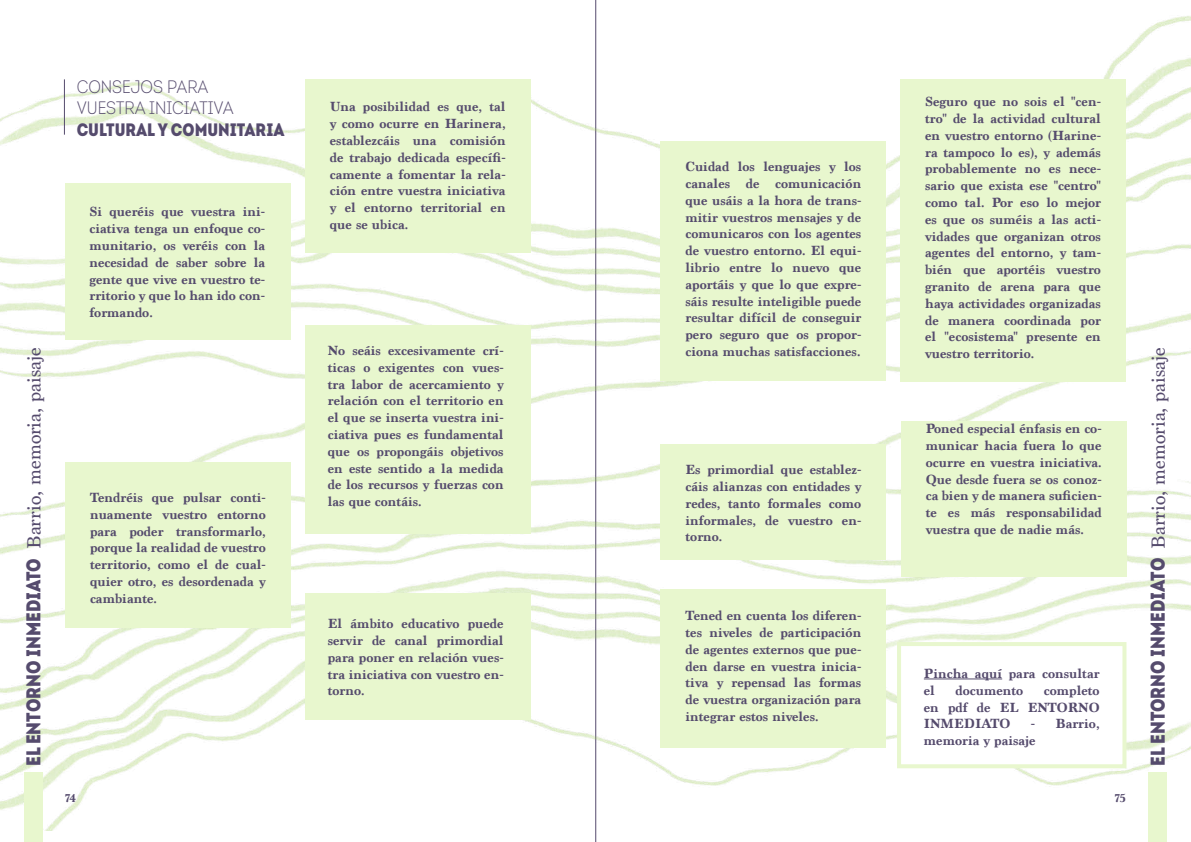
<style>
.page{position:relative;width:1191px;height:842px;background:#fff}
.page>*{position:absolute;margin:0;border:0;box-sizing:border-box;transform-origin:0 0}
.t1{font:20px "Marion";color:#554b6d}
.t2{font:18px/21.6px "Intro Cond Light Free";color:#554b6d}
.t3{font:18px "Intro Cond Black Free";color:#554b6d}
.t4{font:700 14px/16.8px "Marion";color:#554b6d;text-align:justify}
.t5{font:700 12px "Marion";color:#554b6d}
.s1{font-family:"Intro Cond Black Free"}
</style>
<div class="page">
<hr style="left:595px;top:0;width:1px;height:842px;background:#554b6d">
<img style="left:0;top:16px;width:1191px;height:815px">
<div style="left:897px;top:642px;width:229px;height:126px;background:#fff;border:4px solid #e8f7ce"></div>
<div style="left:65px;top:183px;width:226px;height:157px;background:#e8f7ce"></div>
<div style="left:65px;top:462px;width:226px;height:166px;background:#e8f7ce"></div>
<div style="left:305px;top:79px;width:225px;height:174px;background:#e8f7ce"></div>
<div style="left:305px;top:326px;width:225px;height:208px;background:#e8f7ce"></div>
<div style="left:305px;top:593px;width:225px;height:126px;background:#e8f7ce"></div>
<div style="left:660px;top:141px;width:226px;height:240px;background:#e8f7ce"></div>
<div style="left:660px;top:444px;width:226px;height:116px;background:#e8f7ce"></div>
<div style="left:900px;top:79px;width:225px;height:303px;background:#e8f7ce"></div>
<div style="left:660px;top:589px;width:226px;height:158px;background:#e8f7ce"></div>
<div style="left:901px;top:421px;width:225px;height:155px;background:#e8f7ce"></div>
<hr style="left:924px;top:679px;width:78px;height:1px;background:#554b6d">
<hr style="left:64px;top:79px;width:1px;height:56px;background:#554b6d">
<div style="left:24px;top:772px;width:19px;height:69px;background:#e8f7ce"></div>
<div style="left:1148px;top:772px;width:19px;height:70px;background:#e8f7ce"></div>
<p class="t2" style="left:77px;top:76px;width:159px">CONSEJOS PARA<br>VUESTRA INICIATIVA</p>
<p class="t3" style="left:77px;top:118px;width:209px">CULTURAL Y COMUNITARIA</p>
<p class="t4" style="left:925px;top:93px;width:177px">Seguro que no sois el "cen&shy;tro" de la actividad cultural en vuestro entorno (Harine&shy;ra tampoco lo es), y además probablemente no es nece&shy;sario que exista ese "centro" como tal. Por eso lo mejor es que os suméis a las acti&shy;vidades que organizan otros agentes del entorno, y tam&shy;bién que aportéis vuestro granito de arena para que haya actividades organizadas de manera coordinada por el "ecosistema" presente en vuestro territorio.</p>
<p class="t4" style="left:330px;top:99px;width:177px">Una posibilidad es que, tal y como ocurre en Harinera, establezcáis una comisión de trabajo dedicada específi&shy;camente a fomentar la rela&shy;ción entre vuestra iniciativa y el entorno territorial en que se ubica.</p>
<p class="t4" style="left:685px;top:158px;width:177px">Cuidad los lenguajes y los canales de comunicación que usáis a la hora de trans&shy;mitir vuestros mensajes y de comunicaros con los agentes de vuestro entorno. El equi&shy;librio entre lo nuevo que aportáis y que lo que expre&shy;sáis resulte inteligible puede resultar difícil de conseguir pero seguro que os propor&shy;ciona muchas satisfacciones.</p>
<p class="t4" style="left:89px;top:204px;width:177px">Si queréis que vuestra ini&shy;ciativa tenga un enfoque co&shy;munitario, os veréis con la necesidad de saber sobre la gente que vive en vuestro te&shy;rritorio y que lo han ido con&shy;formando.</p>
<p class="t4" style="left:328px;top:342px;width:177px">No seáis excesivamente crí&shy;ticas o exigentes con vues&shy;tra labor de acercamiento y relación con el territorio en el que se inserta vuestra ini&shy;ciativa pues es fundamental que os propongáis objetivos en este sentido a la medida de los recursos y fuerzas con las que contáis.</p>
<h1 class="t1" style="left:22px;top:766px;width:420px;rotate:-90deg"><span class="s1">El entorno inmediato</span> Barrio, memoria, paisaje</h1>
<h1 class="t1" style="left:1146px;top:766px;width:420px;rotate:-90deg"><span class="s1">El entorno inmediato</span> Barrio, memoria, paisaje</h1>
<p class="t4" style="left:926px;top:420px;width:177px">Poned especial énfasis en co&shy;municar hacia fuera lo que ocurre en vuestra iniciativa.<br>Que desde fuera se os conoz&shy;ca bien y de manera suficien&shy;te es más responsabilidad vuestra que de nadie más.</p>
<p class="t4" style="left:685px;top:461px;width:177px">Es primordial que establez&shy;cáis alianzas con entidades y redes, tanto formales como informales, de vuestro en&shy;torno.</p>
<p class="t4" style="left:90px;top:489px;width:177px">Tendréis que pulsar conti&shy;nuamente vuestro entorno para poder transformarlo, porque la realidad de vuestro territorio, como el de cual&shy;quier otro, es desordenada y cambiante.</p>
<p class="t4" style="left:685px;top:607px;width:177px">Tened en cuenta los diferen&shy;tes niveles de participación de agentes externos que pue&shy;den darse en vuestra inicia&shy;tiva y repensad las formas de vuestra organización para integrar estos niveles.</p>
<p class="t4" style="left:328px;top:615px;width:177px">El ámbito educativo puede servir de canal primordial para poner en relación vues&shy;tra iniciativa con vuestro en&shy;torno.</p>
<p class="t4" style="left:924px;top:665px;width:177px">Pincha aquí para consultar el</p>
<p class="t4" style="left:924px;top:682px;width:177px;text-indent:120px">completo en pdf de EL ENTORNO INMEDIATO</p>
<p class="t4" style="left:955px;top:682px;width:69px">documento</p>
<p class="t4" style="left:924px;top:715px;width:177px;text-indent:107px">- Barrio, memoria y paisaje</p>
<p class="t5" style="left:65px;top:791px;width:12px">74</p>
<p class="t5" style="left:1114px;top:791px;width:12px">75</p>
</div>
